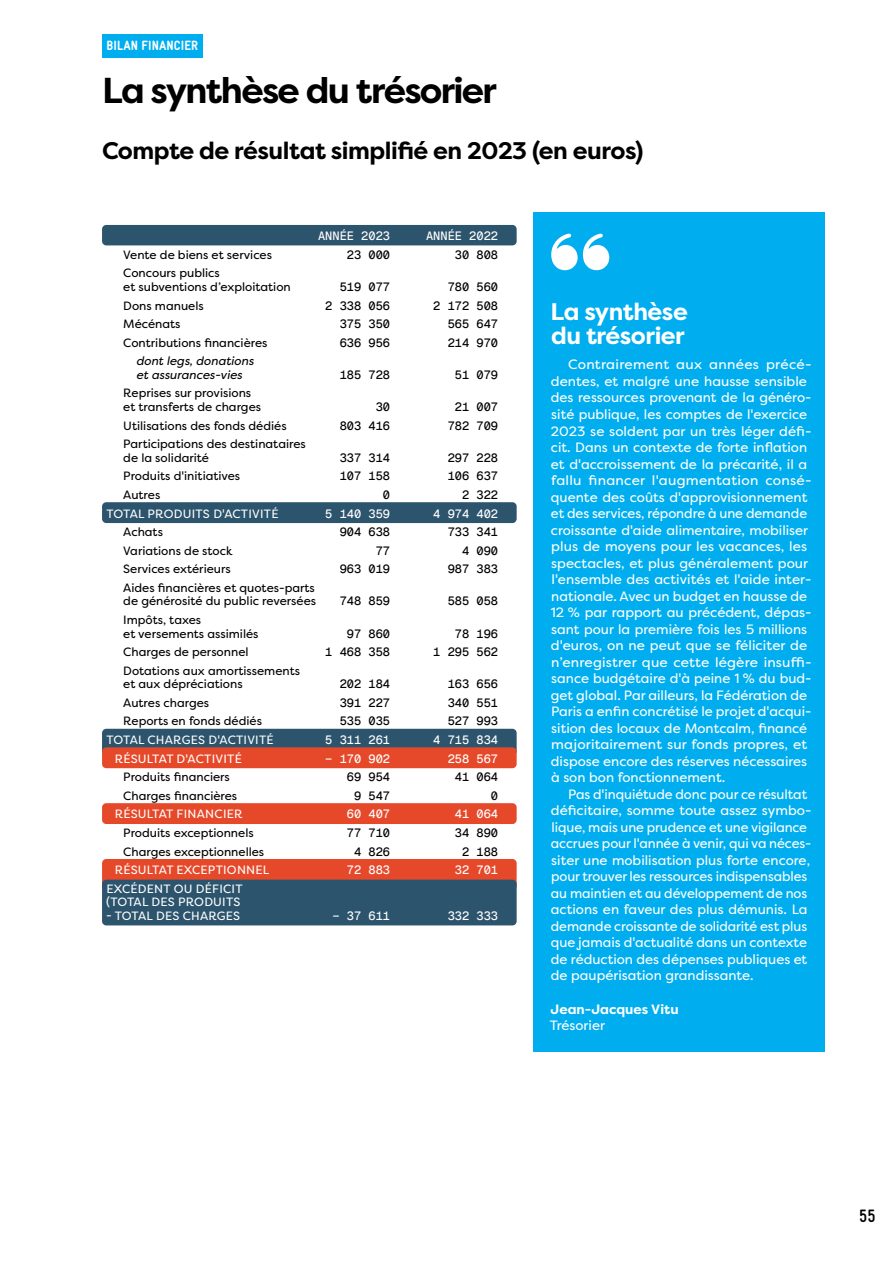
<style>
.page{position:relative;width:893px;height:1263px;background:#fff}
.page>*{position:absolute;margin:0;border:0;box-sizing:border-box;transform-origin:0 0}
.t1{font:700 36px "Filson Pro";letter-spacing:-.045em;color:#000}
.t2{font:700 24px "Filson Pro";letter-spacing:-.02em;color:#000}
.t3{font:700 24px/24px "Filson Pro";letter-spacing:-.02em;color:#fff}
.t4{font:700 18px "Gravur Condensed Pro";color:#000}
.t5{font:13.5px/16.5px "Filson Pro";color:#fff}
.t6{font:700 13.5px "Filson Pro";color:#fff}
.t7{font:900 13.5px "Gravur Condensed Pro";letter-spacing:.01em;color:#fff}
.t8{font:12px/13.5px "Filson Pro";color:#000}
.t9{font:12px "Geist Mono";color:#000}
.t10{font:12px/13.5px "Filson Pro";letter-spacing:.02em;color:#fff}
.t11{font:12px "Geist Mono";color:#fff}
.t12{font:italic 12px/13.5px "Filson Pro";color:#000}
</style>
<div class="page">
<div style="left:102px;top:34px;width:100px;height:24px;background:#00aeef"></div>
<div style="left:534px;top:212px;width:291px;height:839px;background:#00aeef"></div>
<div style="left:102px;top:225px;width:415px;height:20px;background:#2c546d;border-radius:4px"></div>
<div style="left:102px;top:502px;width:415px;height:21px;background:#2c546d;border-radius:4px"></div>
<div style="left:102px;top:729px;width:415px;height:26px;background:#2c546d;border-radius:4px"></div>
<div style="left:102px;top:747px;width:415px;height:21px;background:#e6492a;border-radius:4px"></div>
<div style="left:102px;top:803px;width:415px;height:21px;background:#e6492a;border-radius:4px"></div>
<div style="left:102px;top:859px;width:415px;height:31px;background:#e6492a;border-radius:4px"></div>
<div style="left:102px;top:880px;width:415px;height:45px;background:#2c546d;border-radius:4px"></div>
<p class="t7" style="left:106px;top:38px;width:93px">BILAN FINANCIER</p>
<h1 class="t1" style="left:102px;top:68px;width:396px">La synthèse du trésorier</h1>
<h2 class="t2" style="left:102px;top:135px;width:543px">Compte de résultat simplifié en 2023 (en euros)</h2>
<p class="t11" style="left:318px;top:228px;width:73px">ANNÉE 2023</p>
<p class="t11" style="left:426px;top:228px;width:73px">ANNÉE 2022</p>
<p class="t8" style="left:123px;top:248px;width:150px">Vente de biens et services</p>
<p class="t9" style="left:347px;top:247px;width:45px">23 000</p>
<p class="t9" style="left:455px;top:247px;width:45px">30 808</p>
<p class="t8" style="left:123px;top:266px;width:169px">Concours publics<br>et subventions d’exploitation</p>
<p class="t9" style="left:340px;top:279px;width:52px">519 077</p>
<p class="t9" style="left:448px;top:279px;width:52px">780 560</p>
<p class="t8" style="left:123px;top:298px;width:82px">Dons manuels</p>
<p class="t9" style="left:325px;top:297px;width:66px">2 338 056</p>
<p class="t9" style="left:433px;top:297px;width:66px">2 172 508</p>
<p class="t8" style="left:123px;top:317px;width:59px">Mécénats</p>
<p class="t9" style="left:340px;top:316px;width:52px">375 350</p>
<p class="t9" style="left:448px;top:316px;width:52px">565 647</p>
<p class="t8" style="left:123px;top:336px;width:146px">Contributions financières</p>
<p class="t9" style="left:340px;top:335px;width:52px">636 956</p>
<p class="t9" style="left:448px;top:335px;width:52px">214 970</p>
<p class="t12" style="left:136px;top:354px;width:119px">dont legs, donations et assurances-vies</p>
<p class="t9" style="left:340px;top:367px;width:52px">185 728</p>
<p class="t9" style="left:455px;top:367px;width:45px">51 079</p>
<p class="t8" style="left:123px;top:386px;width:139px">Reprises sur provisions et transferts de charges</p>
<p class="t9" style="left:376px;top:399px;width:16px">30</p>
<p class="t9" style="left:455px;top:399px;width:45px">21 007</p>
<p class="t8" style="left:123px;top:418px;width:165px">Utilisations des fonds dédiés</p>
<p class="t9" style="left:340px;top:417px;width:52px">803 416</p>
<p class="t9" style="left:448px;top:417px;width:52px">782 709</p>
<p class="t8" style="left:123px;top:437px;width:184px">Participations des destinataires de la solidarité</p>
<p class="t9" style="left:340px;top:449px;width:52px">337 314</p>
<p class="t9" style="left:448px;top:449px;width:52px">297 228</p>
<p class="t8" style="left:123px;top:469px;width:118px">Produits d'initiatives</p>
<p class="t9" style="left:340px;top:468px;width:52px">107 158</p>
<p class="t9" style="left:448px;top:468px;width:52px">106 637</p>
<p class="t8" style="left:123px;top:488px;width:39px">Autres</p>
<p class="t9" style="left:383px;top:487px;width:9px">0</p>
<p class="t9" style="left:462px;top:487px;width:37px">2 322</p>
<p class="t10" style="left:106px;top:506px;width:174px">TOTAL PRODUITS D'ACTIVITÉ</p>
<p class="t11" style="left:325px;top:505px;width:66px">5 140 359</p>
<p class="t11" style="left:433px;top:505px;width:66px">4 974 402</p>
<p class="t8" style="left:123px;top:525px;width:41px">Achats</p>
<p class="t9" style="left:340px;top:524px;width:52px">904 638</p>
<p class="t9" style="left:448px;top:524px;width:52px">733 341</p>
<p class="t8" style="left:123px;top:544px;width:111px">Variations de stock</p>
<p class="t9" style="left:376px;top:543px;width:16px">77</p>
<p class="t9" style="left:462px;top:543px;width:37px">4 090</p>
<p class="t8" style="left:123px;top:562px;width:109px">Services extérieurs</p>
<p class="t9" style="left:340px;top:561px;width:52px">963 019</p>
<p class="t9" style="left:448px;top:561px;width:52px">987 383</p>
<p class="t8" style="left:123px;top:581px;width:194px">Aides financières et quotes-parts de générosité du public reversées</p>
<p class="t9" style="left:340px;top:593px;width:52px">748 859</p>
<p class="t9" style="left:448px;top:593px;width:52px">585 058</p>
<p class="t8" style="left:123px;top:613px;width:137px">Impôts, taxes<br>et versements assimilés</p>
<p class="t9" style="left:347px;top:625px;width:45px">97 860</p>
<p class="t9" style="left:455px;top:625px;width:45px">78 196</p>
<p class="t8" style="left:123px;top:645px;width:127px">Charges de personnel</p>
<p class="t9" style="left:325px;top:644px;width:66px">1 468 358</p>
<p class="t9" style="left:433px;top:644px;width:66px">1 295 562</p>
<p class="t8" style="left:123px;top:664px;width:178px">Dotations aux amortissements et aux dépréciations</p>
<p class="t9" style="left:340px;top:676px;width:52px">202 184</p>
<p class="t9" style="left:448px;top:676px;width:52px">163 656</p>
<p class="t8" style="left:123px;top:696px;width:87px">Autres charges</p>
<p class="t9" style="left:340px;top:695px;width:52px">391 227</p>
<p class="t9" style="left:448px;top:695px;width:52px">340 551</p>
<p class="t8" style="left:123px;top:714px;width:140px">Reports en fonds dédiés</p>
<p class="t9" style="left:340px;top:713px;width:52px">535 035</p>
<p class="t9" style="left:448px;top:713px;width:52px">527 993</p>
<p class="t10" style="left:106px;top:733px;width:169px">TOTAL CHARGES D'ACTIVITÉ</p>
<p class="t11" style="left:325px;top:732px;width:66px">5 311 261</p>
<p class="t11" style="left:433px;top:732px;width:66px">4 715 834</p>
<p class="t10" style="left:115px;top:751px;width:128px">RÉSULTAT D'ACTIVITÉ</p>
<p class="t11" style="left:325px;top:750px;width:66px">− 170 902</p>
<p class="t11" style="left:448px;top:750px;width:52px">258 567</p>
<p class="t8" style="left:123px;top:770px;width:108px">Produits financiers</p>
<p class="t9" style="left:347px;top:769px;width:45px">69 954</p>
<p class="t9" style="left:455px;top:769px;width:45px">41 064</p>
<p class="t8" style="left:123px;top:789px;width:115px">Charges financières</p>
<p class="t9" style="left:354px;top:788px;width:37px">9 547</p>
<p class="t9" style="left:491px;top:788px;width:9px">0</p>
<p class="t10" style="left:115px;top:807px;width:129px">RÉSULTAT FINANCIER</p>
<p class="t11" style="left:347px;top:806px;width:45px">60 407</p>
<p class="t11" style="left:455px;top:806px;width:45px">41 064</p>
<p class="t8" style="left:123px;top:826px;width:132px">Produits exceptionnels</p>
<p class="t9" style="left:347px;top:825px;width:45px">77 710</p>
<p class="t9" style="left:455px;top:825px;width:45px">34 890</p>
<p class="t8" style="left:123px;top:844px;width:142px">Charges exceptionnelles</p>
<p class="t9" style="left:354px;top:843px;width:37px">4 826</p>
<p class="t9" style="left:462px;top:843px;width:37px">2 188</p>
<p class="t10" style="left:115px;top:863px;width:156px">RÉSULTAT EXCEPTIONNEL</p>
<p class="t11" style="left:347px;top:862px;width:45px">72 883</p>
<p class="t11" style="left:455px;top:862px;width:45px">32 701</p>
<p class="t10" style="left:106px;top:882px;width:138px">EXCÉDENT OU DÉFICIT (TOTAL DES PRODUITS</p>
<p class="t10" style="left:106px;top:909px;width:135px">- TOTAL DES CHARGES</p>
<p class="t11" style="left:332px;top:908px;width:59px">− 37 611</p>
<p class="t11" style="left:448px;top:908px;width:52px">332 333</p>
<h2 class="t3" style="left:551px;top:300px;width:139px">La synthèse du trésorier</h2>
<p class="t5" style="left:551px;top:356px;width:262px;text-indent:17px">Contrairement aux années précé&shy;dentes, et malgré une hausse sensible des ressources provenant de la généro&shy;sité publique, les comptes de l'exercice 2023 se soldent par un très léger défi&shy;cit. Dans un contexte de forte inflation et d'accroissement de la précarité, il a fallu financer l'augmentation consé&shy;quente des coûts d'approvisionnement et des services, répondre à une demande croissante d'aide alimentaire, mobiliser plus de moyens pour les vacances, les spectacles, et plus généralement pour l'ensemble des activités et l'aide inter&shy;nationale. Avec un budget en hausse de 12 % par rapport au précédent, dépas&shy;sant pour la première fois les 5 millions d'euros, on ne peut que se féliciter de n’enregistrer que cette légère insuffi&shy;sance budgétaire d'à peine 1 % du bud&shy;get global. Par ailleurs, la Fédération de Paris a enfin concrétisé le projet d'acqui&shy;sition des locaux de Montcalm, financé majoritairement sur fonds propres, et dispose encore des réserves nécessaires à son bon fonctionnement.</p>
<p class="t5" style="left:551px;top:785px;width:262px;text-indent:17px">Pas d'inquiétude donc pour ce résultat déficitaire, somme toute assez symbo&shy;lique, mais une prudence et une vigilance accrues pour l'année à venir, qui va néces&shy;siter une mobilisation plus forte encore, pour trouver les ressources indispensables au maintien et au développement de nos actions en faveur des plus démunis. La demande croissante de solidarité est plus que jamais d'actualité dans un contexte de réduction des dépenses publiques et de paupérisation grandissante.</p>
<p class="t6" style="left:551px;top:1000px;width:129px">Jean-Jacques Vitu</p>
<p class="t5" style="left:550px;top:1017px;width:57px">Trésorier</p>
<h3 class="t4" style="left:859px;top:1206px;width:18px">55</h3>
</div>
